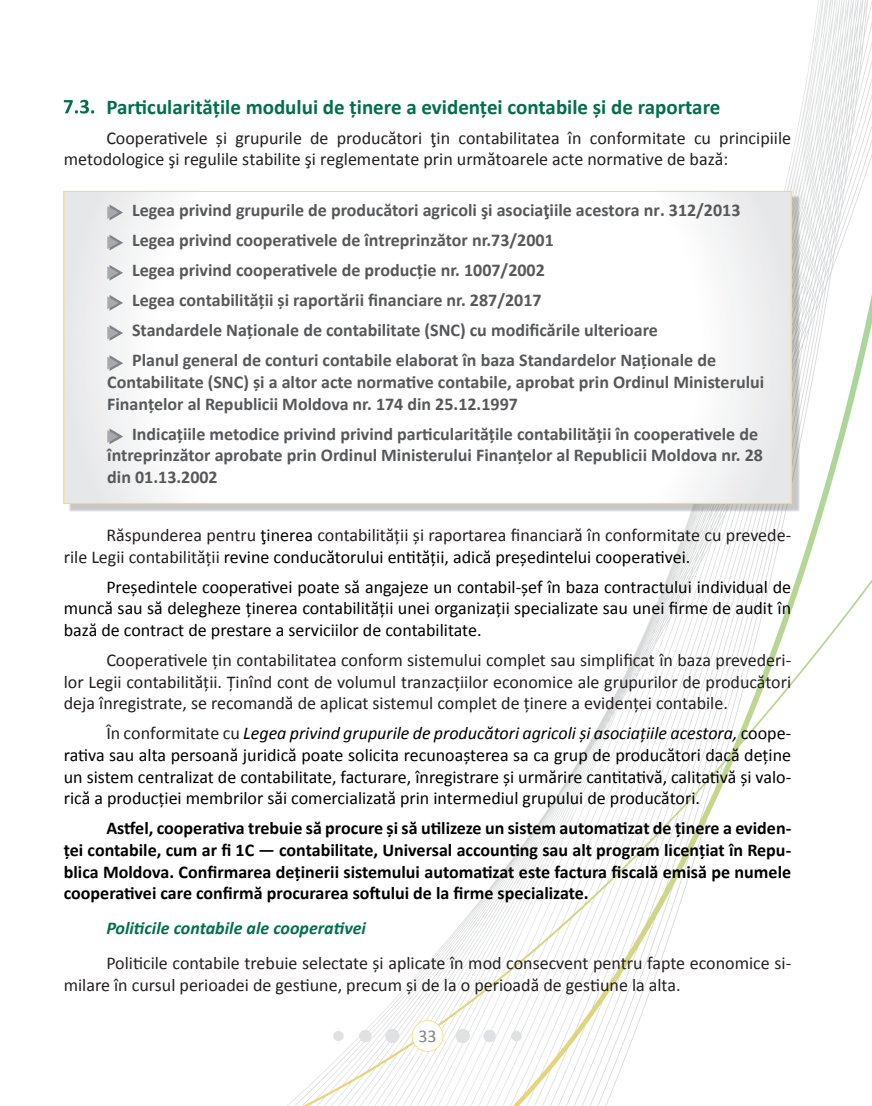
<style>
.page{position:relative;width:872px;height:1106px;background:#fff}
.page>*{position:absolute;margin:0;border:0;box-sizing:border-box;transform-origin:0 0}
.subcapitole{font:700 21px "Calibri";color:#016f4e}
.textul_total{font:18px/21.6px "Calibri";color:#231f20}
.t1{font:700 18px/21.6px "Calibri";color:#57585a}
.textul_total-2{font:18px/21.6px "Calibri";color:#000;text-align:justify}
.textul_total-3{font:700 18px/21.6px "Calibri";color:#000;text-align:justify}
.t2{font:italic 700 18px "Calibri";color:#016f4e}
.t3{font:18px "Calibri";color:#808285}
.s1{color:#000}
.s2{color:#231f20}
.s3{font-style:italic}
</style>
<div class="page">
<img style="left:63px;top:0;width:809px;height:1106px">
<div style="left:385px;top:1028px;width:14px;height:15px;background:#e0e1e2;border-radius:50%"></div>
<div style="left:359px;top:1029px;width:12px;height:13px;background:#e0e1e2;border-radius:50%"></div>
<div style="left:333px;top:1030px;width:11px;height:11px;background:#e0e1e2;border-radius:50%"></div>
<div style="left:455px;top:1028px;width:15px;height:15px;background:#e0e1e2;border-radius:50%"></div>
<div style="left:483px;top:1029px;width:13px;height:13px;background:#e0e1e2;border-radius:50%"></div>
<div style="left:511px;top:1030px;width:11px;height:11px;background:#e0e1e2;border-radius:50%"></div>
<svg style="left:412px;top:1020px;width:31px;height:31px"></svg>
<div style="left:68px;top:195px;width:731px;height:317px;background:#231f20;opacity:.25"></div>
<svg style="left:65px;top:193px;width:724px;height:309px"></svg>
<svg style="left:107px;top:205px;width:16px;height:15px"></svg>
<svg style="left:107px;top:235px;width:16px;height:15px"></svg>
<svg style="left:107px;top:265px;width:16px;height:16px"></svg>
<svg style="left:107px;top:295px;width:16px;height:16px"></svg>
<svg style="left:107px;top:325px;width:16px;height:16px"></svg>
<svg style="left:107px;top:355px;width:16px;height:16px"></svg>
<svg style="left:107px;top:428px;width:16px;height:16px"></svg>
<svg style="left:64px;top:100px;width:30px;height:14px"></svg>
<p class="subcapitole" style="left:106px;top:93px;width:615px">Particularitățile modului de ţinere a evidenţei contabile și de raportare</p>
<p class="textul_total" style="left:64px;top:127px;width:729px;text-indent:43px">Cooperativele şi grupurile de producători ţin contabilitatea în conformitate cu principiile metodologice şi regulile stabilite şi reglementate prin următoarele acte normative de bază:</p>
<p class="t1" style="left:132px;top:199px;width:610px">Legea privind grupurile de producători agricoli şi asociaţiile acestora nr. 312/2013</p>
<p class="t1" style="left:132px;top:229px;width:423px">Legea privind cooperativele de întreprinzător nr.73/2001</p>
<p class="t1" style="left:132px;top:259px;width:414px">Legea privind cooperativele de producţie nr. 1007/2002</p>
<p class="t1" style="left:132px;top:289px;width:411px">Legea contabilităţii și raportării financiare nr. 287/2017</p>
<p class="t1" style="left:132px;top:319px;width:527px">Standardele Naţionale de contabilitate (SNC) cu modificările ulterioare</p>
<p class="t1" style="left:107px;top:349px;width:658px;text-indent:25px">Planul general de conturi contabile elaborat în baza Standardelor Naţionale de<br>Contabilitate (SNC) şi a altor acte normative contabile, aprobat prin Ordinul Ministerului<br>Finanţelor al Republicii Moldova nr. 174 din 25.12.1997</p>
<p class="t1" style="left:107px;top:423px;width:657px;text-indent:25px">Indicaţiile metodice privind privind particularităţile contabilităţii în cooperativele de întreprinzător aprobate prin Ordinul Ministerului Finanţelor al Republicii Moldova nr. 28 din 01.13.2002</p>
<p class="textul_total" style="left:64px;top:524px;width:729px;text-indent:43px">Răspunderea pentru <span class="s1">ţinerea</span> contabilităţii şi raportarea financiară în conformitate cu prevede&shy;rile Legii contabilității <span class="s1">revine conducătorului entităţii, adică președintelui cooperativei.</span></p>
<p class="textul_total-2" style="left:64px;top:576px;width:729px;text-indent:43px">Președintele cooperativei poate să angajeze un contabil-şef în baza contractului individual de muncă sau să delegheze ţinerea contabilităţii unei organizaţii specializate sau unei firme de audit în bază de contract de prestare a serviciilor de contabilitate.</p>
<p class="textul_total" style="left:64px;top:649px;width:729px;text-align:justify;text-indent:43px">Cooperativele ţin contabilitatea conform sistemului complet sau simplificat în baza prevederi&shy;lor Legii contabilităţii. Ţinînd cont de volumul tranzacţiilor economice ale grupurilor de producători deja înregistrate, se recomandă de aplicat sistemul complet de ţinere a evidenţei contabile.</p>
<p class="textul_total-2" style="left:64px;top:722px;width:729px;text-indent:43px"><span class="s2">În conformitate cu</span> <span class="s3">Legea privind grupurile de producători agricoli şi asociaţiile acestora,</span> coope&shy;rativa sau alta persoană juridică poate solicita recunoaşterea sa ca grup de producători dacă deţine un sistem centralizat de contabilitate, facturare, înregistrare şi urmărire cantitativă, calitativă şi valo&shy;rică a producţiei membrilor săi comercializată prin intermediul grupului de producători.</p>
<p class="textul_total-3" style="left:64px;top:817px;width:729px;text-indent:43px">Astfel, cooperativa trebuie să procure şi să utilizeze un sistem automatizat de ţinere a eviden&shy;ţei contabile, cum ar fi 1C ― contabilitate, Universal accounting sau alt program licenţiat în Repu&shy;blica Moldova. Confirmarea deţinerii sistemului automatizat este factura fiscală emisă pe numele cooperativei care confirmă procurarea softului de la firme specializate.</p>
<p class="t2" style="left:106px;top:916px;width:261px">Politicile contabile ale cooperativei</p>
<p class="textul_total" style="left:64px;top:952px;width:729px;text-indent:43px">Politicile contabile trebuie selectate şi aplicate în mod consecvent pentru fapte economice si&shy;milare în cursul perioadei de gestiune, precum şi de la o perioadă de gestiune la alta.</p>
<p class="t3" style="left:418px;top:1024px;width:20px">33</p>
</div>
